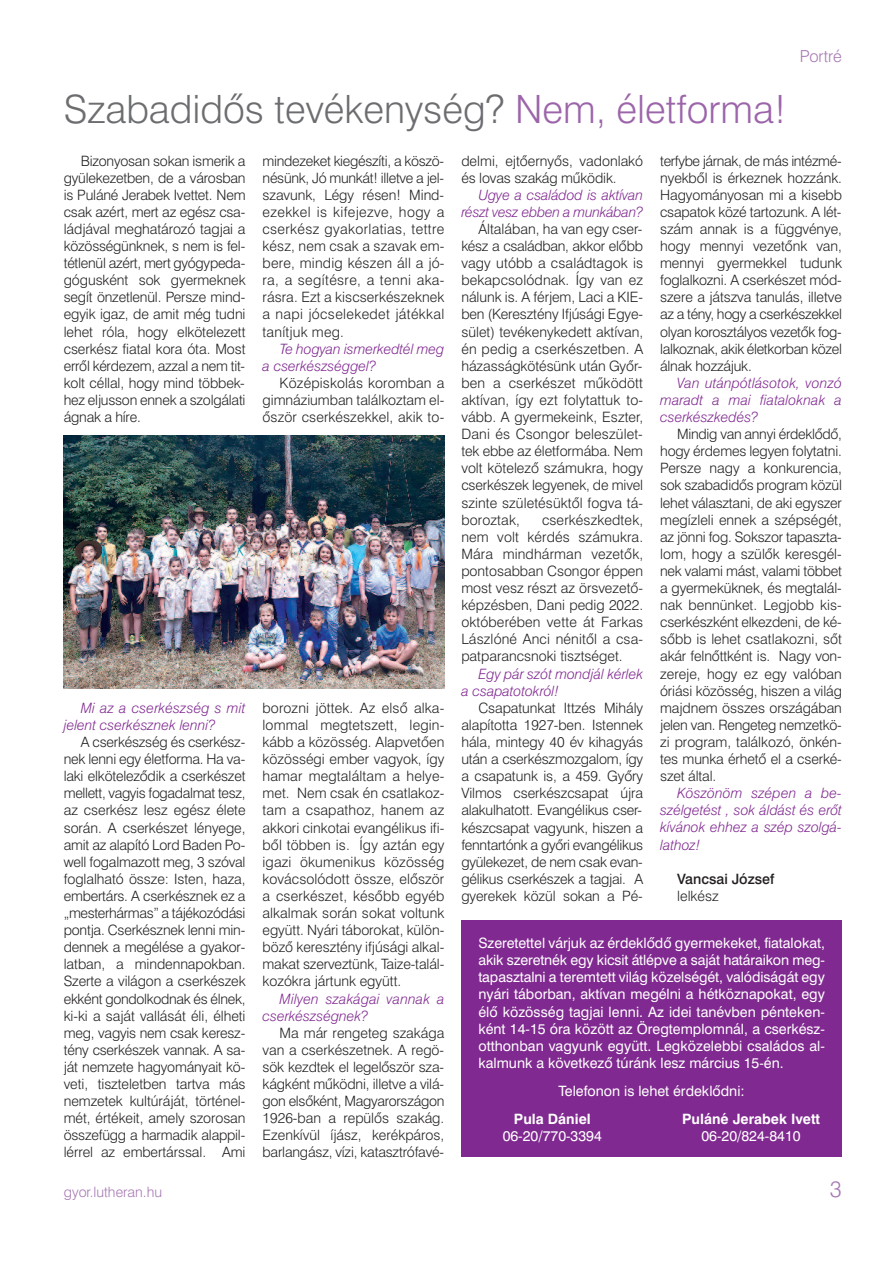
<style>
.page{position:relative;width:893px;height:1263px;background:#fff}
.page>*{position:absolute;margin:0;border:0;box-sizing:border-box;transform-origin:0 0}
.t1{font:39px "Swiss 721 Light HU Normal";color:#6c6d70}
.t2{font:22.5px "Swiss 721 Light HU Normal";color:#a677b3}
.t3{font:16.5px "Swiss 721 Light HU Normal";color:#a677b3}
.t4{font:14.25px/17.1px "Swiss 721 Light HU Normal";letter-spacing:-.005em;color:#231f20;text-align:justify}
.t5{font:14.25px/17.1px "Swiss 721 HU Normal";color:#fff;text-align:justify}
.t6{font:14.25px/17.1px "Swiss 721 Light HU Italic";color:#802990}
.t7{font:14.25px "Swiss 721 HU Bold";color:#fff}
.t8{font:14.25px "Swiss 721 Light HU Normal";color:#a677b3}
.t9{font:14.25px "Swiss 721 Medium HU Normal";color:#231f20}
.s1{color:#9c65aa}
</style>
<div class="page">
<img style="left:64px;top:435px;width:380px;height:254px">
<div style="left:461px;top:920px;width:381px;height:237px;background:#802990"></div>
<p class="t3" style="left:800px;top:46px;width:44px">Portré</p>
<h1 class="t1" style="left:64px;top:87px;width:724px">Szabadidôs tevékenység? <span class="s1">Nem, életforma!</span></h1>
<p class="t4" style="left:64px;top:152px;width:183px;text-indent:17px">Bizonyosan sokan ismerik a gyülekezetben, de a városban is Puláné Jerabek Ivettet. Nem csak azért, mert az egész csa&shy;ládjával meghatározó tagjai a közösségünknek, s nem is fel&shy;tétlenül azért, mert gyógypeda&shy;gógusként sok gyermeknek segít önzetlenül. Persze mind&shy;egyik igaz, de amit még tudni lehet róla, hogy elkötelezett cserkész fiatal kora óta. Most errôl kérdezem, azzal a nem tit&shy;kolt céllal, hogy mind többek&shy;hez eljusson ennek a szolgálati ágnak a híre.</p>
<p class="t4" style="left:660px;top:152px;width:183px">terfybe járnak, de más intézmé&shy;nyekbôl is érkeznek hozzánk.<br>Hagyományosan mi a kisebb csapatok közé tartozunk. A lét&shy;szám annak is a függvénye, hogy mennyi vezetônk van, mennyi gyermekkel tudunk foglalkozni. A cserkészet mód&shy;szere a játszva tanulás, illetve az a tény, hogy a cserkészekkel olyan korosztályos vezetôk fog&shy;lalkoznak, akik életkorban közel álnak hozzájuk.</p>
<p class="t6" style="left:660px;top:374px;width:183px;text-align:justify;text-indent:17px">Van utánpótlásotok, vonzó maradt a mai fiataloknak a cserkészkedés?</p>
<p class="t4" style="left:660px;top:426px;width:183px;text-indent:17px">Mindig van annyi érdeklôdô, hogy érdemes legyen folytatni.<br>Persze nagy a konkurencia, sok szabadidôs program közül lehet választani, de aki egyszer megízleli ennek a szépségét, az jönni fog. Sokszor tapaszta&shy;lom, hogy a szülôk keresgél&shy;nek valami mást, valami többet a gyermeküknek, és megtalál&shy;nak bennünket. Legjobb kis&shy;cserkészként elkezdeni, de ké&shy;sôbb is lehet csatlakozni, sôt akár felnôttként is. Nagy von&shy;zereje, hogy ez egy valóban óriási közösség, hiszen a világ majdnem összes országában jelen van. Rengeteg nemzetkö&shy;zi program, találkozó, önkén&shy;tes munka érhetô el a cserké&shy;szet által.</p>
<p class="t6" style="left:660px;top:785px;width:183px;text-align:justify;text-indent:17px">Köszönöm szépen a be&shy;szélgetést , sok áldást és erôt kívánok ehhez a szép szolgá&shy;lathoz!</p>
<p class="t9" style="left:677px;top:870px;width:99px">Vancsai József</p>
<p class="t4" style="left:677px;top:887px;width:43px">lelkész</p>
<p class="t4" style="left:461px;top:152px;width:183px">delmi, ejtôernyôs, vadonlakó és lovas szakág mûködik.</p>
<p class="t6" style="left:461px;top:186px;width:183px;text-align:right">Ugye a családod is aktívan részt vesz ebben a munkában?</p>
<p class="t4" style="left:461px;top:220px;width:183px;text-indent:17px">Általában, ha van egy cser&shy;kész a családban, akkor elôbb vagy utóbb a családtagok is bekapcsolódnak. Így van ez nálunk is. A férjem, Laci a KIE&shy;ben (Keresztény Ifjúsági Egye&shy;sület) tevékenykedett aktívan, én pedig a cserkészetben. A házasságkötésünk után Gyôr&shy;ben a cserkészet mûködött aktívan, így ezt folytattuk to&shy;vább. A gyermekeink, Eszter, Dani és Csongor beleszület&shy;tek ebbe az életformába. Nem volt kötelezô számukra, hogy cserkészek legyenek, de mivel szinte születésüktôl fogva tá&shy;boroztak,</p>
<p class="t4" style="left:263px;top:152px;width:183px">mindezeket kiegészíti, a köszö&shy;nésünk, Jó munkát! illetve a jel&shy;szavunk, Légy résen! Mind&shy;ezekkel is kifejezve, hogy a cserkész gyakorlatias, tettre kész, nem csak a szavak em&shy;bere, mindig készen áll a jó&shy;ra, a segítésre, a tenni aka&shy;rásra. Ezt a kiscserkészeknek a napi jócselekedet játékkal tanítjuk meg.</p>
<p class="t6" style="left:263px;top:340px;width:183px;text-indent:17px">Te hogyan ismerkedtél meg a cserkészséggel?</p>
<p class="t4" style="left:263px;top:374px;width:183px;text-indent:17px">Középiskolás koromban a gimnáziumban találkoztam el&shy;ôször cserkészekkel, akik to-</p>
<p class="t4" style="left:461px;top:511px;width:183px;text-indent:81px">cserkészkedtek, nem volt kérdés számukra.<br>Mára mindhárman vezetôk, pontosabban Csongor éppen most vesz részt az örsvezetô&shy;képzésben, Dani pedig 2022. októberében vette át Farkas Lászlóné Anci nénitôl a csa&shy;patparancsnoki tisztséget.</p>
<p class="t6" style="left:461px;top:665px;width:183px;text-indent:17px">Egy pár szót mondjál kérlek a csapatotokról!</p>
<p class="t4" style="left:461px;top:699px;width:183px;text-indent:17px">Csapatunkat Ittzés Mihály alapította 1927-ben. Istennek hála, mintegy 40 év kihagyás után a cserkészmozgalom, így a csapatunk is, a 459. Gyôry Vilmos cserkészcsapat újra alakulhatott. Evangélikus cser&shy;készcsapat vagyunk, hiszen a fenntartónk a gyôri evangélikus gyülekezet, de nem csak evan&shy;gélikus cserkészek a tagjai. A gyerekek közül sokan a Pé-</p>
<p class="t4" style="left:263px;top:699px;width:183px">borozni jöttek. Az elsô alka&shy;lommal megtetszett, legin&shy;kább a közösség. Alapvetôen közösségi ember vagyok, így hamar megtaláltam a helye&shy;met. Nem csak én csatlakoz&shy;tam a csapathoz, hanem az akkori cinkotai evangélikus ifi&shy;bôl többen is. Így aztán egy igazi ökumenikus közösség kovácsolódott össze, elôször a cserkészet, késôbb egyéb alkalmak során sokat voltunk együtt. Nyári táborokat, külön&shy;bözô keresztény ifjúsági alkal&shy;makat szerveztünk, Taize-talál&shy;kozókra jártunk együtt.</p>
<p class="t6" style="left:263px;top:990px;width:183px;text-indent:17px">Milyen szakágai vannak a cserkészségnek?</p>
<p class="t4" style="left:263px;top:1024px;width:183px;text-indent:17px">Ma már rengeteg szakága van a cserkészetnek. A regö&shy;sök kezdtek el legelôször sza&shy;kágként mûködni, illetve a vilá&shy;gon elsôként, Magyarországon 1926-ban a repülôs szakág.<br>Ezenkívül íjász, kerékpáros, barlangász, vízi, katasztrófavé-</p>
<p class="t6" style="left:64px;top:699px;width:183px;text-indent:17px">Mi az a cserkészség s mit jelent cserkésznek lenni?</p>
<p class="t4" style="left:64px;top:733px;width:183px;text-indent:17px">A cserkészség és cserkész&shy;nek lenni egy életforma. Ha va&shy;laki elkötelezôdik a cserkészet mellett, vagyis fogadalmat tesz, az cserkész lesz egész élete során. A cserkészet lényege, amit az alapító Lord Baden Po&shy;well fogalmazott meg, 3 szóval foglalható össze: Isten, haza, embertárs. A cserkésznek ez a „mesterhármas” a tájékozódási pontja. Cserkésznek lenni min&shy;dennek a megélése a gyakor&shy;latban, a mindennapokban.<br>Szerte a világon a cserkészek ekként gondolkodnak és élnek, ki-ki a saját vallását éli, élheti meg, vagyis nem csak keresz&shy;tény cserkészek vannak. A sa&shy;ját nemzete hagyományait kö&shy;veti, tiszteletben tartva más nemzetek kultúráját, történel&shy;mét, értékeit, amely szorosan összefügg a harmadik alappil&shy;lérrel az embertárssal. Ami</p>
<p class="t5" style="left:478px;top:935px;width:348px">Szeretettel várjuk az érdeklôdô gyermekeket, fiatalokat, akik szeretnék egy kicsit átlépve a saját határaikon meg&shy;tapasztalni a teremtett világ közelségét, valódiságát egy nyári táborban, aktívan megélni a hétköznapokat, egy élô közösség tagjai lenni. Az idei tanévben pénteken&shy;ként 14-15 óra között az Öregtemplomnál, a cserkész&shy;otthonban vagyunk együtt. Legközelebbi családos al&shy;kalmunk a következô túránk lesz március 15-én.</p>
<p class="t5" style="left:558px;top:1082px;width:188px">Telefonon is lehet érdeklôdni:</p>
<p class="t7" style="left:514px;top:1111px;width:78px">Pula Dániel</p>
<p class="t5" style="left:503px;top:1128px;width:101px">06-20/770-3394</p>
<p class="t7" style="left:682px;top:1111px;width:140px">Puláné Jerabek Ivett</p>
<p class="t5" style="left:701px;top:1128px;width:101px">06-20/824-8410</p>
<p class="t8" style="left:64px;top:1183px;width:100px">gyor.lutheran.hu</p>
<h2 class="t2" style="left:830px;top:1176px;width:13px">3</h2>
</div>
